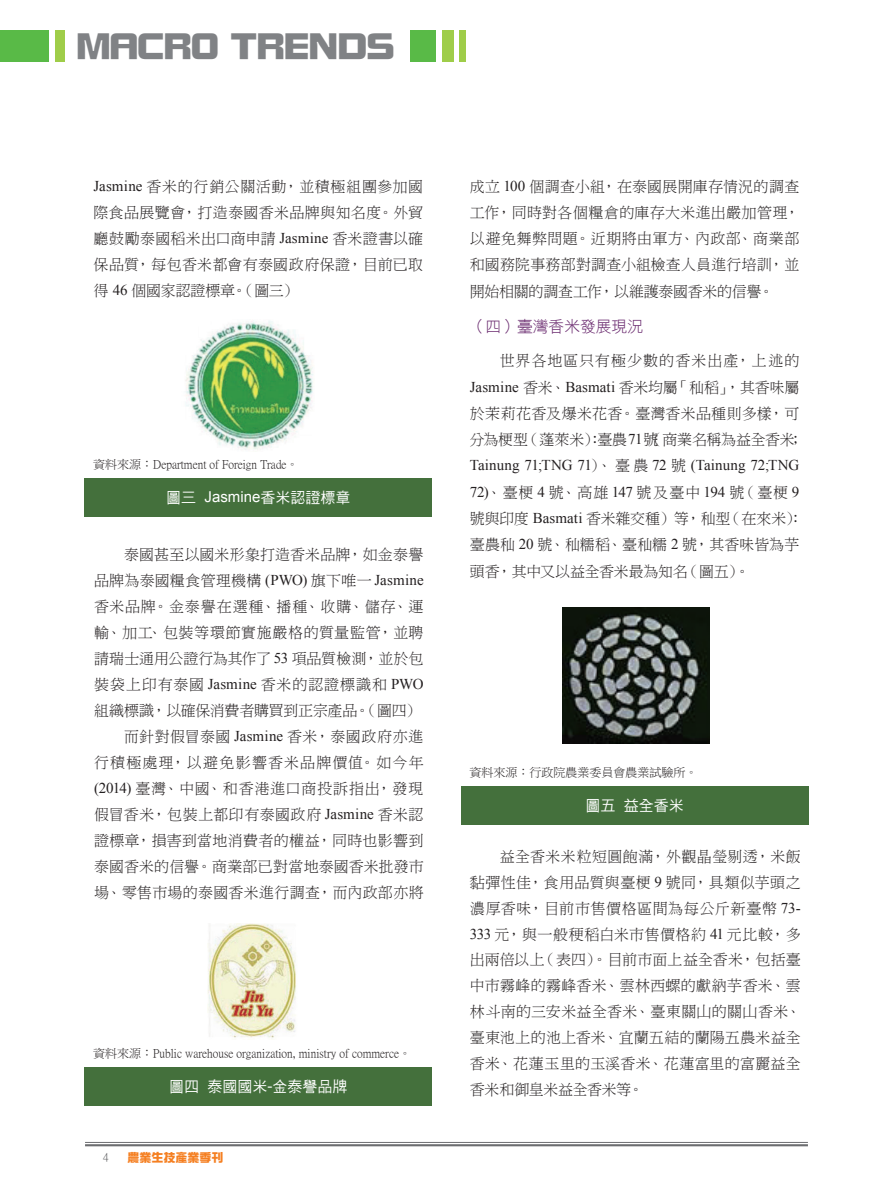
<style>
.page{position:relative;width:893px;height:1191px;background:#fff}
.page>*{position:absolute;margin:0;border:0;box-sizing:border-box;transform-origin:0 0}
.t1{font:36px "DF Zong Yi W9 WINP BF";color:#808285}
.t2{font:15.75px "DF Hei W3 WINP BF";color:#69296e}
.t3{font:15px/26px "DF Ming W3 WIN BF";letter-spacing:.015em;color:#231f20;text-align:justify}
.t4{font:15px/26.2px "DF Ming W3 WIN BF";letter-spacing:-.005em;color:#231f20}
.t5{font:15px "Times New Roman";letter-spacing:-.005em;color:#231f20}
.t6{font:15px "DF Hei W5 WIN BF";color:#fff}
.t7{font:12px "P Ming Li U";color:#231f20}
.t8{font:12px "DF Zong Yi W9 WINP BF";color:#f57f21}
.t9{font:12px "P Ming Li U";color:#57585a}
.s1{font-family:"Times New Roman"}
.s2{font-family:"Arial"}
.s3{font-family:"DF Ming W3 WIN BF"}
.s4{font-family:"P Ming Li U"}
</style>
<div class="page">
<hr style="left:85px;top:1142px;width:723px;height:1px;background:#6c6d70">
<hr style="left:85px;top:1144px;width:723px;height:2px;background:#6c6d70">
<div style="left:410px;top:30px;width:26px;height:32px;background:#59ba47"></div>
<div style="left:442px;top:30px;width:12px;height:32px;background:#9fcd49"></div>
<div style="left:459px;top:30px;width:7px;height:32px;background:#9fcd49"></div>
<div style="left:55px;top:30px;width:9px;height:32px;background:#9fcd49"></div>
<div style="left:0;top:30px;width:48px;height:32px;background:#59ba47"></div>
<img style="left:185px;top:321px;width:128px;height:129px">
<div style="left:85px;top:478px;width:347px;height:39px;background:#44703c"></div>
<img style="left:207px;top:923px;width:89px;height:116px">
<div style="left:85px;top:1067px;width:347px;height:39px;background:#44703c"></div>
<img style="left:563px;top:607px;width:146px;height:136px">
<div style="left:461px;top:786px;width:347px;height:38px;background:#44703c"></div>
<h1 class="t1" style="left:77px;top:28px;width:319px">MACRO TRENDS</h1>
<p class="t3" style="left:94px;top:173px;width:331px"><span class="s1">Jasmine</span> 香米的行銷公關活動，並積極組團參加國際食品展覽會，打造泰國香米品牌與知名度。外貿廳鼓勵泰國稻米出口商申請 <span class="s1">Jasmine</span> 香米證書以確保品質，每包香米都會有泰國政府保證，目前已取得 <span class="s1">46</span> 個國家認證標章。（圖三）</p>
<p class="t7" style="left:93px;top:459px;width:207px">資料來源：Department of Foreign Trade。</p>
<p class="t6" style="left:166px;top:490px;width:186px">圖三 <span class="s2">Jasmine</span>香米認證標章</p>
<p class="t3" style="left:94px;top:541px;width:331px;text-align:right">泰國甚至以國米形象打造香米品牌，如金泰譽<br>品牌為泰國糧食管理機構 <span class="s1">(PWO)</span> 旗下唯一 <span class="s1">Jasmine</span>香米品牌。金泰譽在選種、播種、收購、儲存、運輸、加工、包裝等環節實施嚴格的質量監管，並聘請瑞士通用公證行為其作了 <span class="s1">53</span> 項品質檢測，並於包裝袋上印有泰國 <span class="s1">Jasmine</span> 香米的認證標識和 <span class="s1">PWO</span>組織標識，以確保消費者購買到正宗產品。（圖四）而針對假冒泰國 <span class="s1">Jasmine</span> 香米，泰國政府亦進<br>行積極處理，以避免影響香米品牌價值。如今年<span class="s1">(2014)</span> 臺灣、中國、和香港進口商投訴指出，發現假冒香米，包裝上都印有泰國政府 <span class="s1">Jasmine</span> 香米認證標章，損害到當地消費者的權益，同時也影響到泰國香米的信譽。商業部已對當地泰國香米批發市場、零售市場的泰國香米進行調查，而內政部亦將</p>
<p class="t7" style="left:93px;top:1047px;width:319px">資料來源：Public warehouse organization, ministry of commerce。</p>
<p class="t6" style="left:169px;top:1079px;width:180px">圖四泰國國米<span class="s2">-</span>金泰譽品牌</p>
<p class="t9" style="left:103px;top:1151px;width:7px">4</p>
<p class="t8" style="left:128px;top:1151px;width:97px">農業生技產業季刊</p>
<p class="t3" style="left:470px;top:173px;width:331px">成立 <span class="s1">100</span> 個調查小組，在泰國展開庫存情況的調查工作，同時對各個糧倉的庫存大米進出嚴加管理，以避免舞弊問題。近期將由軍方、內政部、商業部和國務院事務部對調查小組檢查人員進行培訓，並開始相關的調查工作，以維護泰國香米的信譽。</p>
<p class="t2" style="left:470px;top:318px;width:175px">（四）臺灣香米發展現況</p>
<p class="t3" style="left:470px;top:348px;width:335px;text-align:left;text-indent:30px">世界各地區只有極少數的香米出產，上述的<br><span class="s1">Jasmine</span> 香米、<span class="s1">Basmati</span> 香米均屬「秈稻」，其香味屬於茉莉花香及爆米花香。臺灣香米品種則多樣，可分為梗型（蓬萊米）：臺農<span class="s1">71</span>號（商業名稱為益全香米；</p>
<p class="t5" style="left:470px;top:455px;width:331px">Tainung 71;TNG 71<span class="s3">）、臺農</span> 72 <span class="s3">號</span> (Tainung 72;TNG</p>
<p class="t4" style="left:470px;top:479px;width:335px"><span class="s1">72)</span>、臺梗 <span class="s1">4</span> 號、高雄 <span class="s1">147</span> 號及臺中 <span class="s1">194</span> 號（臺梗 <span class="s1">9</span>號與印度 <span class="s1">Basmati</span> 香米雜交種）等，秈型（在來米）：臺農秈 <span class="s1">20</span> 號、秈糯稻、臺秈糯 <span class="s1">2</span> 號，其香味皆為芋頭香，其中又以益全香米最為知名（圖五）。</p>
<p class="t7" style="left:470px;top:766px;width:229px">資料來源：行政院農業委員會農業試驗所。</p>
<p class="t6" style="left:585px;top:797px;width:100px">圖五益全香米</p>
<p class="t3" style="left:470px;top:843px;width:333px;text-indent:30px">益全香米米粒短圓飽滿，外觀晶瑩剔透，米飯黏彈性佳，食用品質與臺梗 <span class="s1">9</span> 號同，具類似芋頭之濃厚香味，目前市售價格區間為每公斤新臺幣 <span class="s1">73- 333</span> 元，與一般<span class="s4">稉</span>稻白米市售價格約 <span class="s1">41</span> 元比較，多出兩倍以上（表四）。目前市面上益全香米，包括臺中市霧峰的霧峰香米、雲林西螺的獻納芋香米、雲林斗南的三安米益全香米、臺東關山的關山香米、臺東池上的池上香米、宜蘭五結的蘭陽五農米益全香米、花蓮玉里的玉溪香米、花蓮富里的富麗益全香米和御皇米益全香米等。</p>
</div>
